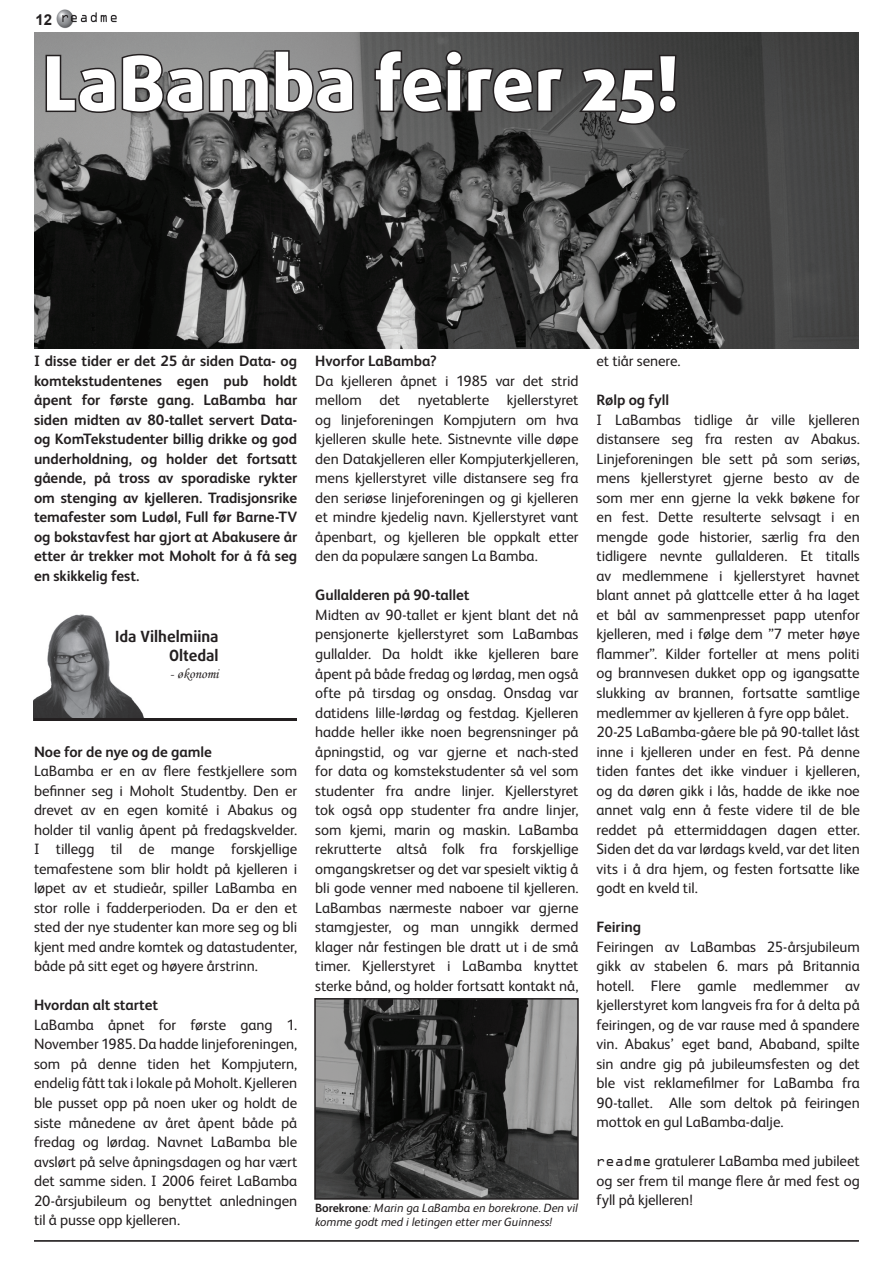
<style>
.page{position:relative;width:893px;height:1263px;background:#fff}
.page>*{position:absolute;margin:0;border:0;box-sizing:border-box;transform-origin:0 0}
.t1{font:800 75px "Daxline Pro";color:#fff}
.t2{font:700 15.45px/18.6px "Daxline Pro";color:#231f20;text-align:right}
.t3{font:15px/19.5px "FS Albert";letter-spacing:-.005em;color:#231f20;text-align:justify}
.t4{font:700 15px/19.5px "FS Albert";letter-spacing:-.005em;color:#231f20;text-align:justify}
.t5{font:700 15px "Arial";color:#231f20}
.t6{font:13.95px "Monotype Corsiva";color:#231f20}
.t7{font:italic 12px/14.4px "FS Albert";color:#231f20}
.s1{font-weight:700;font-style:normal}
.s2{font-family:"OCRA Extended"}
</style>
<div class="page">
<img style="left:56px;top:9px;width:61px;height:19px">
<hr style="left:34px;top:1240px;width:825px;height:2px;background:#231f20">
<img style="left:34px;top:33px;width:825px;height:315px">
<svg style="left:44px;top:49px;width:312px;height:65px;background:#747373"></svg>
<svg style="left:373px;top:48px;width:192px;height:66px;background:#484848"></svg>
<svg style="left:576px;top:53px;width:102px;height:73px;background:#404040"></svg>
<img style="left:33px;top:614px;width:111px;height:106px">
<hr style="left:34px;top:718px;width:263px;height:3px;background:#231f20">
<img style="left:317px;top:1001px;width:259px;height:196px">
<div style="left:314px;top:998px;width:265px;height:202px;border:2px solid #231f20"></div>
<p class="t5" style="left:35px;top:10px;width:18px">12</p>
<h1 class="t1" style="left:43px;top:34px;width:638px">LaBamba feirer 25!</h1>
<p class="t4" style="left:34px;top:351px;width:265px">I disse tider er det 25 år siden Data- og komtekstudentenes egen pub holdt åpent for første gang. LaBamba har siden midten av 80-tallet servert Data&shy;og KomTekstudenter billig drikke og god underholdning, og holder det fortsatt gående, på tross av sporadiske rykter om stenging av kjelleren. Tradisjonsrike temafester som Ludøl, Full før Barne-TV og bokstavfest har gjort at Abakusere år etter år trekker mot Moholt for å få seg en skikkelig fest.</p>
<p class="t2" style="left:115px;top:628px;width:105px">Ida Vilhelmiina<br>Oltedal</p>
<p class="t6" style="left:170px;top:665px;width:50px">- økonomi</p>
<p class="t4" style="left:34px;top:741px;width:179px">Noe for de nye og de gamle</p>
<p class="t3" style="left:34px;top:760px;width:265px">LaBamba er en av flere festkjellere som befinner seg i Moholt Studentby. Den er drevet av en egen komité i Abakus og holder til vanlig åpent på fredagskvelder.<br>I tillegg til de mange forskjellige temafestene som blir holdt på kjelleren i løpet av et studieår, spiller LaBamba en stor rolle i fadderperioden. Da er den et sted der nye studenter kan more seg og bli kjent med andre komtek og datastudenter, både på sitt eget og høyere årstrinn.</p>
<p class="t4" style="left:34px;top:995px;width:126px">Hvordan alt startet</p>
<p class="t3" style="left:34px;top:1014px;width:265px">LaBamba åpnet for første gang 1.<br>November 1985. Da hadde linjeforeningen, som på denne tiden het Kompjutern, endelig fått tak i lokale på Moholt. Kjelleren ble pusset opp på noen uker og holdt de siste månedene av året åpent både på fredag og lørdag. Navnet LaBamba ble avslørt på selve åpningsdagen og har vært det samme siden. I 2006 feiret LaBamba 20-årsjubileum og benyttet anledningen til å pusse opp kjelleren.</p>
<p class="t4" style="left:315px;top:351px;width:123px">Hvorfor LaBamba?</p>
<p class="t3" style="left:315px;top:370px;width:265px">Da kjelleren åpnet i 1985 var det strid mellom det nyetablerte kjellerstyret og linjeforeningen Kompjutern om hva kjelleren skulle hete. Sistnevnte ville døpe den Datakjelleren eller Kompjuterkjelleren, mens kjellerstyret ville distansere seg fra den seriøse linjeforeningen og gi kjelleren et mindre kjedelig navn. Kjellerstyret vant åpenbart, og kjelleren ble oppkalt etter den da populære sangen La Bamba.</p>
<p class="t4" style="left:315px;top:585px;width:156px">Gullalderen på 90-tallet</p>
<p class="t3" style="left:315px;top:604px;width:265px">Midten av 90-tallet er kjent blant det nå pensjonerte kjellerstyret som LaBambas gullalder. Da holdt ikke kjelleren bare åpent på både fredag og lørdag, men også ofte på tirsdag og onsdag. Onsdag var datidens lille-lørdag og festdag. Kjelleren hadde heller ikke noen begrensninger på åpningstid, og var gjerne et nach-sted for data og komstekstudenter så vel som studenter fra andre linjer. Kjellerstyret tok også opp studenter fra andre linjer, som kjemi, marin og maskin. LaBamba rekrutterte altså folk fra forskjellige omgangskretser og det var spesielt viktig å bli gode venner med naboene til kjelleren.<br>LaBambas nærmeste naboer var gjerne stamgjester, og man unngikk dermed klager når festingen ble dratt ut i de små timer. Kjellerstyret i LaBamba knyttet sterke bånd, og holder fortsatt kontakt nå,</p>
<p class="t7" style="left:315px;top:1200px;width:264px"><span class="s1">Borekrone</span>: Marin ga LaBamba en borekrone. Den vil komme godt med i letingen etter mer Guinness!</p>
<p class="t3" style="left:597px;top:351px;width:85px">et tiår senere.</p>
<p class="t4" style="left:597px;top:390px;width:74px">Rølp og fyll</p>
<p class="t3" style="left:597px;top:409px;width:265px;text-align:left">I LaBambas tidlige år ville kjelleren distansere seg fra resten av Abakus.<br>Linjeforeningen ble sett på som seriøs, mens kjellerstyret gjerne besto av de som mer enn gjerne la vekk bøkene for en fest. Dette resulterte selvsagt i en mengde gode historier, særlig fra den tidligere nevnte gullalderen. Et titalls av medlemmene i kjellerstyret havnet blant annet på glattcelle etter å ha laget et bål av sammenpresset papp utenfor kjelleren, med i følge dem ”7 meter høye flammer”. Kilder forteller at mens politi og brannvesen dukket opp og igangsatte slukking av brannen, fortsatte samtlige medlemmer av kjelleren å fyre opp bålet.<br>20-25 LaBamba-gåere ble på 90-tallet låst inne i kjelleren under en fest. På denne tiden fantes det ikke vinduer i kjelleren, og da døren gikk i lås, hadde de ikke noe annet valg enn å feste videre til de ble reddet på ettermiddagen dagen etter.<br>Siden det da var lørdags kveld, var det liten vits i å dra hjem, og festen fortsatte like godt en kveld til.</p>
<p class="t4" style="left:597px;top:917px;width:46px">Feiring</p>
<p class="t3" style="left:597px;top:936px;width:265px">Feiringen av LaBambas 25-årsjubileum gikk av stabelen 6. mars på Britannia hotell. Flere gamle medlemmer av kjellerstyret kom langveis fra for å delta på feiringen, og de var rause med å spandere vin. Abakus’ eget band, Ababand, spilte sin andre gig på jubileumsfesten og det ble vist reklamefilmer for LaBamba fra 90-tallet. Alle som deltok på feiringen mottok en gul LaBamba-dalje.</p>
<p class="t3" style="left:597px;top:1151px;width:265px"><span class="s2">readme</span> gratulerer LaBamba med jubileet og ser frem til mange flere år med fest og fyll på kjelleren!</p>
</div>
